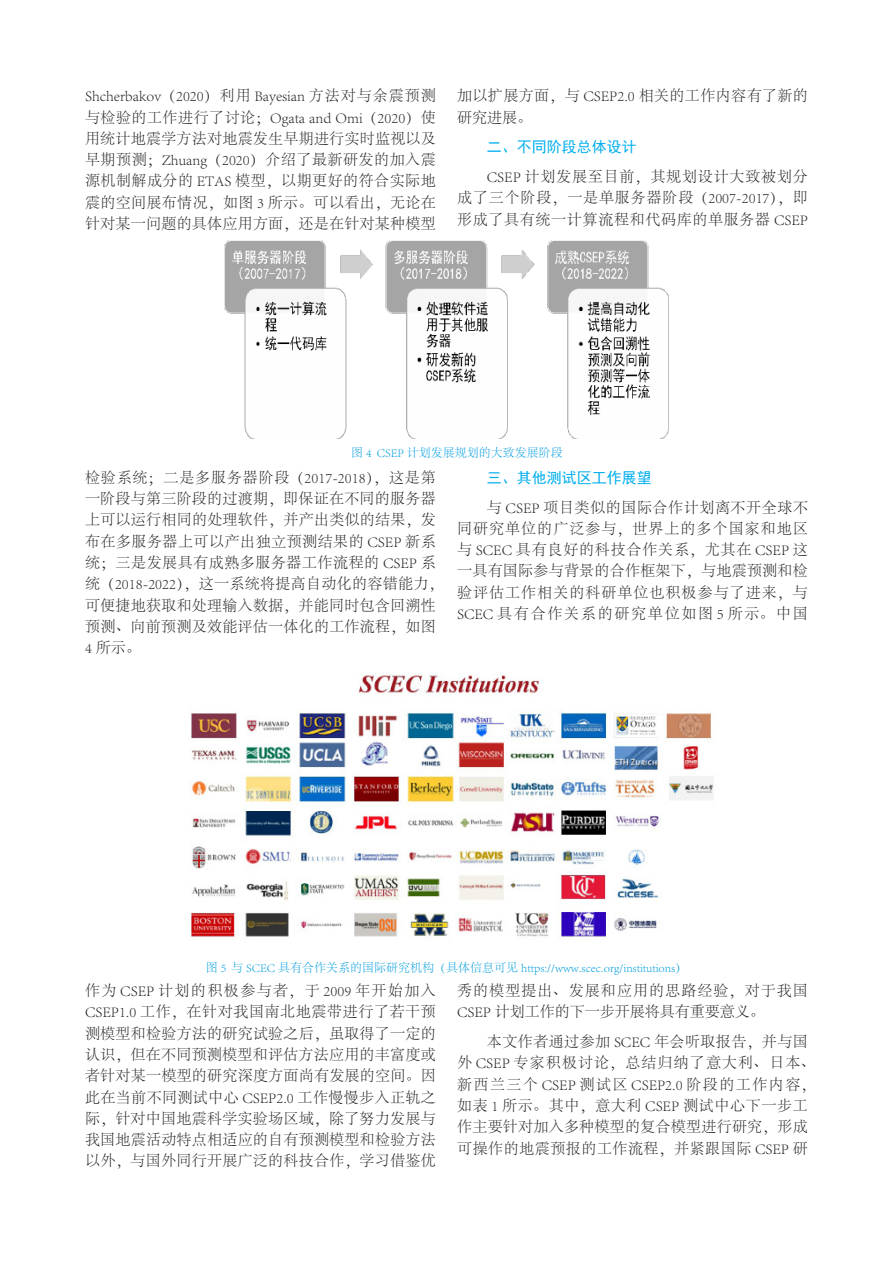
<style>
.page{position:relative;width:893px;height:1263px;background:#fff}
.page>*{position:absolute;margin:0;border:0;box-sizing:border-box;transform-origin:0 0}
.正文{font:300 15px/21.3px "Adobe Song Std";letter-spacing:.02em;color:#231f20;text-align:justify}
.正文-2{font:300 15px/21.3px "Adobe Song Std";color:#231f20}
.正文-3{font:15px "Sim Hei";color:#00aeef}
.表名称{font:300 12px "Adobe Song Std";color:#009dde}
</style>
<div class="page">
<img style="left:190px;top:673px;width:524px;height:266px">
<img style="left:225px;top:241px;width:443px;height:197px">
<p class="正文" style="left:85px;top:86px;width:352px">Shcherbakov（2020）利用 Bayesian 方法对与余震预测与检验的工作进行了讨论；Ogata and Omi（2020）使用统计地震学方法对地震发生早期进行实时监视以及早期预测；Zhuang（2020）介绍了最新研发的加入震源机制解成分的 ETAS 模型，以期更好的符合实际地震的空间展布情况，如图 3 所示。可以看出，无论在针对某一问题的具体应用方面，还是在针对某种模型</p>
<p class="正文" style="left:457px;top:86px;width:352px">加以扩展方面，与 CSEP2.0 相关的工作内容有了新的研究进展。</p>
<p class="正文-3" style="left:487px;top:139px;width:151px">二、不同阶段总体设计</p>
<p class="正文" style="left:457px;top:167px;width:352px;text-indent:30px">CSEP 计划发展至目前，其规划设计大致被划分成了三个阶段，一是单服务器阶段（2007-2017），即形成了具有统一计算流程和代码库的单服务器 CSEP</p>
<p class="表名称" style="left:351px;top:446px;width:213px">图 4 CSEP 计划发展规划的大致发展阶段</p>
<p class="正文" style="left:85px;top:467px;width:360px;text-align:left">检验系统；二是多服务器阶段（2017-2018），这是第一阶段与第三阶段的过渡期，即保证在不同的服务器上可以运行相同的处理软件，并产出类似的结果，发布在多服务器上可以产出独立预测结果的 CSEP 新系统；三是发展具有成熟多服务器工作流程的 CSEP 系统（2018-2022），这一系统将提高自动化的容错能力，可便捷地获取和处理输入数据，并能同时包含回溯性预测、向前预测及效能评估一体化的工作流程，如图<br>4 所示。</p>
<p class="正文-3" style="left:487px;top:470px;width:166px">三、其他测试区工作展望</p>
<p class="正文" style="left:457px;top:497px;width:352px;text-indent:30px">与 CSEP 项目类似的国际合作计划离不开全球不同研究单位的广泛参与，世界上的多个国家和地区与 SCEC 具有良好的科技合作关系，尤其在 CSEP 这一具有国际参与背景的合作框架下，与地震预测和检验评估工作相关的科研单位也积极参与了进来，与SCEC 具有合作关系的研究单位如图 5 所示。中国</p>
<p class="表名称" style="left:206px;top:961px;width:483px">图 5 与 SCEC 具有合作关系的国际研究机构（具体信息可见 https://www.scec.org/institutions）</p>
<p class="正文" style="left:85px;top:981px;width:352px">作为 CSEP 计划的积极参与者，于 2009 年开始加入CSEP1.0 工作，在针对我国南北地震带进行了若干预测模型和检验方法的研究试验之后，虽取得了一定的认识，但在不同预测模型和评估方法应用的丰富度或者针对某一模型的研究深度方面尚有发展的空间。因此在当前不同测试中心 CSEP2.0 工作慢慢步入正轨之际，针对中国地震科学实验场区域，除了努力发展与我国地震活动特点相适应的自有预测模型和检验方法以外，与国外同行开展广泛的科技合作，学习借鉴优</p>
<p class="正文-2" style="left:457px;top:981px;width:352px">秀的模型提出、发展和应用的思路经验，对于我国<br>CSEP 计划工作的下一步开展将具有重要意义。</p>
<p class="正文" style="left:457px;top:1032px;width:360px;text-align:left;text-indent:30px">本文作者通过参加 SCEC 年会听取报告，并与国外 CSEP 专家积极讨论，总结归纳了意大利、日本、新西兰三个 CSEP 测试区 CSEP2.0 阶段的工作内容，如表 1 所示。其中，意大利 CSEP 测试中心下一步工作主要针对加入多种模型的复合模型进行研究，形成可操作的地震预报的工作流程，并紧跟国际 CSEP 研</p>
</div>
